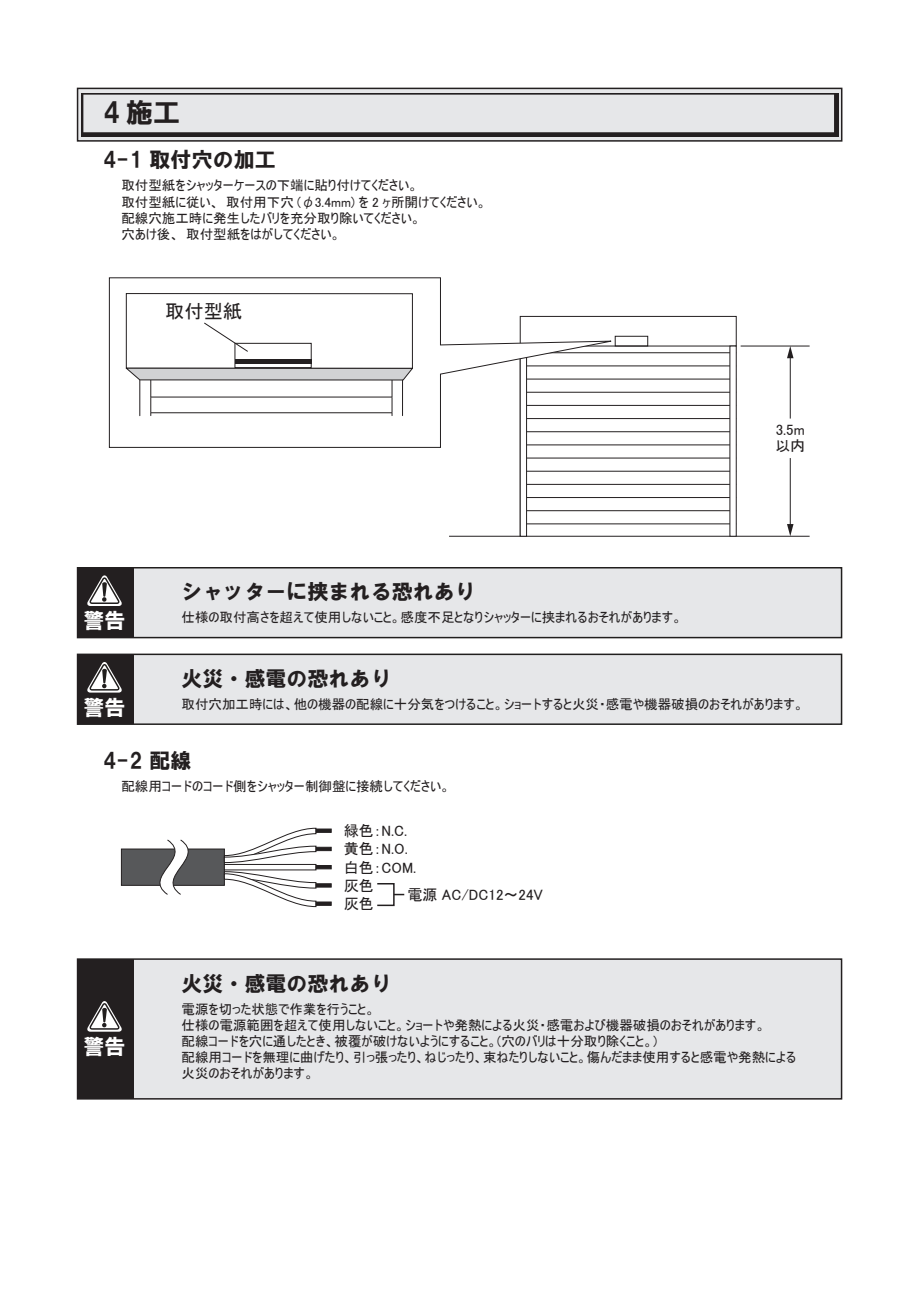
<style>
.page{position:relative;width:919px;height:1289px;background:#fff}
.page>*{position:absolute;margin:0;border:0;box-sizing:border-box;transform-origin:0 0}
.t1{font:27px "HGS Soei Kakugothic UB";color:#231f20}
.t2{font:21px "HGS Soei Kakugothic UB";color:#231f20}
.t3{font:21px "HGS Soei Kakugothic UB";color:#fff}
.t4{font:19.2px "MS UI Gothic";color:#231f20}
.t5{font:15px/18.1px "MS UI Gothic";color:#231f20}
.t6{font:13.5px/16.2px "MS UI Gothic";color:#231f20}
</style>
<div class="page">
<div style="left:77px;top:88px;width:765px;height:54px;background:#e6e7e9;border:2px solid #231f20"></div>
<div style="left:81px;top:93px;width:757px;height:44px;background:linear-gradient(to right,#231f20,#231f20)"></div>
<div style="left:83px;top:95px;width:751px;height:37px;background:#e6e7e9"></div>
<hr style="left:790px;top:458px;width:1px;height:68px;background:#231f20">
<svg style="left:787px;top:524px;width:6px;height:12px"></svg>
<hr style="left:790px;top:356px;width:1px;height:62px;background:#231f20">
<svg style="left:787px;top:346px;width:6px;height:12px"></svg>
<div style="left:614px;top:336px;width:34px;height:10px;border:1px solid #231f20"></div>
<div style="left:520px;top:316px;width:216px;height:30px;border:1px solid #231f20"></div>
<hr style="left:449px;top:536px;width:360px;height:1px;background:#231f20">
<hr style="left:740px;top:345px;width:69px;height:1px;background:#231f20">
<hr style="left:520px;top:523px;width:216px;height:1px;background:#231f20">
<hr style="left:520px;top:510px;width:216px;height:1px;background:#231f20">
<hr style="left:520px;top:497px;width:216px;height:1px;background:#231f20">
<hr style="left:520px;top:484px;width:216px;height:1px;background:#231f20">
<hr style="left:520px;top:471px;width:216px;height:1px;background:#231f20">
<hr style="left:520px;top:457px;width:216px;height:1px;background:#231f20">
<hr style="left:520px;top:444px;width:216px;height:1px;background:#231f20">
<hr style="left:520px;top:431px;width:216px;height:1px;background:#231f20">
<hr style="left:520px;top:418px;width:216px;height:1px;background:#231f20">
<hr style="left:520px;top:405px;width:216px;height:1px;background:#231f20">
<hr style="left:520px;top:392px;width:216px;height:1px;background:#231f20">
<hr style="left:520px;top:379px;width:216px;height:1px;background:#231f20">
<hr style="left:520px;top:365px;width:216px;height:1px;background:#231f20">
<hr style="left:520px;top:352px;width:216px;height:1px;background:#231f20">
<svg style="left:729px;top:345px;width:7px;height:191px"></svg>
<div style="left:520px;top:345px;width:7px;height:191px;background:#fff;border:1px solid #231f20"></div>
<svg style="left:109px;top:277px;width:511px;height:171px"></svg>
<hr style="left:150px;top:380px;width:1px;height:35px;background:#231f20">
<hr style="left:391px;top:380px;width:1px;height:35px;background:#231f20">
<div style="left:126px;top:293px;width:287px;height:76px;border:1px solid #231f20"></div>
<svg style="left:125px;top:367px;width:289px;height:14px;background:#babbbc"></svg>
<hr style="left:139px;top:380px;width:1px;height:35px;background:#231f20">
<hr style="left:402px;top:380px;width:1px;height:35px;background:#231f20">
<hr style="left:151px;top:397px;width:241px;height:1px;background:#231f20">
<hr style="left:151px;top:412px;width:241px;height:1px;background:#231f20">
<div style="left:235px;top:343px;width:76px;height:25px;background:#fff;border:1px solid #231f20"></div>
<svg style="left:203px;top:322px;width:46px;height:30px"></svg>
<hr style="left:235px;top:360px;width:76px;height:4px;background:#231f20">
<div style="left:78px;top:567px;width:763px;height:70px;background:#e6e7e9"></div>
<div style="left:77px;top:567px;width:765px;height:71px;border:2px solid #211f1e"></div>
<div style="left:78px;top:567px;width:56px;height:70px;background:#231f20"></div>
<svg style="left:87px;top:575px;width:35px;height:31px"></svg>
<div style="left:78px;top:654px;width:763px;height:70px;background:#e6e7e9"></div>
<div style="left:77px;top:653px;width:765px;height:72px;border:2px solid #211f1e"></div>
<div style="left:78px;top:654px;width:56px;height:70px;background:#231f20"></div>
<svg style="left:87px;top:662px;width:35px;height:30px"></svg>
<div style="left:376px;top:883px;width:18px;height:23px;border:2px solid #231f20"></div>
<svg style="left:394px;top:893px;width:10px;height:2px"></svg>
<div style="left:121px;top:848px;width:104px;height:37px;background:#57585a;border:1px solid #231f20"></div>
<svg style="left:224px;top:864px;width:92px;height:6px"></svg>
<svg style="left:223px;top:827px;width:94px;height:36px"></svg>
<svg style="left:315px;top:828px;width:16px;height:4px"></svg>
<svg style="left:315px;top:846px;width:16px;height:5px"></svg>
<hr style="left:315px;top:865px;width:16px;height:4px;background:#231f20">
<svg style="left:223px;top:870px;width:94px;height:37px"></svg>
<svg style="left:315px;top:883px;width:16px;height:4px"></svg>
<svg style="left:315px;top:901px;width:16px;height:4px"></svg>
<svg style="left:141px;top:839px;width:66px;height:56px"></svg>
<div style="left:78px;top:959px;width:763px;height:139px;background:#e6e7e9"></div>
<div style="left:77px;top:958px;width:765px;height:141px;border:2px solid #231f20"></div>
<div style="left:78px;top:959px;width:56px;height:139px;background:#231f20"></div>
<svg style="left:87px;top:1001px;width:35px;height:30px"></svg>
<h1 class="t1" style="left:103px;top:99px;width:79px">4 施工</h1>
<h2 class="t2" style="left:103px;top:149px;width:174px">4-1 取付穴の加工</h2>
<p class="t6" style="left:121px;top:177px;width:366px">取付型紙をシャッターケースの下端に貼り付けてください。<br>取付型紙に従い、取付用下穴 (φ3.4mm) を 2 ヶ所開けてください。配線穴施工時に発生したバリを充分取り除いてください。<br>穴あけ後、取付型紙をはがしてください。</p>
<h3 class="t4" style="left:165px;top:301px;width:78px">取付型紙</h3>
<h2 class="t3" style="left:83px;top:610px;width:43px">警告</h2>
<h2 class="t2" style="left:181px;top:581px;width:296px">シャッターに挟まれる恐れあり</h2>
<p class="t6" style="left:181px;top:609px;width:502px">仕様の取付高さを超えて使用しないこと。感度不足となりシャッターに挟まれるおそれがあります。</p>
<p class="t5" style="left:775px;top:421px;width:31px;line-height:16.2px">3.5m以内</p>
<h2 class="t2" style="left:181px;top:667px;width:211px">火災・感電の恐れあり</h2>
<p class="t6" style="left:181px;top:696px;width:623px">取付穴加工時には、他の機器の配線に十分気をつけること。ショートすると火災・感電や機器破損のおそれがあります。</p>
<h2 class="t2" style="left:103px;top:749px;width:90px">4-2 配線</h2>
<p class="t6" style="left:121px;top:777px;width:330px">配線用コードのコード側をシャッター制御盤に接続してください。</p>
<p class="t5" style="left:344px;top:821px;width:74px">緑色：N.C.黄色：N.O.白色：COM.灰色<br>灰色</p>
<h2 class="t3" style="left:83px;top:697px;width:43px">警告</h2>
<p class="t5" style="left:407px;top:885px;width:137px">電源 AC/DC12～24V</p>
<h2 class="t3" style="left:83px;top:1035px;width:43px">警告</h2>
<h2 class="t2" style="left:181px;top:972px;width:211px">火災・感電の恐れあり</h2>
<p class="t6" style="left:181px;top:1000px;width:616px">電源を切った状態で作業を行うこと。<br>仕様の電源範囲を超えて使用しないこと。ショートや発熱による火災・感電および機器破損のおそれがあります。<br>配線コードを穴に通したとき、被覆が破けないようにすること。(穴のバリは十分取り除くこと。)<br>配線用コードを無理に曲げたり、引っ張ったり、ねじったり、束ねたりしないこと。傷んだまま使用すると感電や発熱による火災のおそれがあります。</p>
</div>
